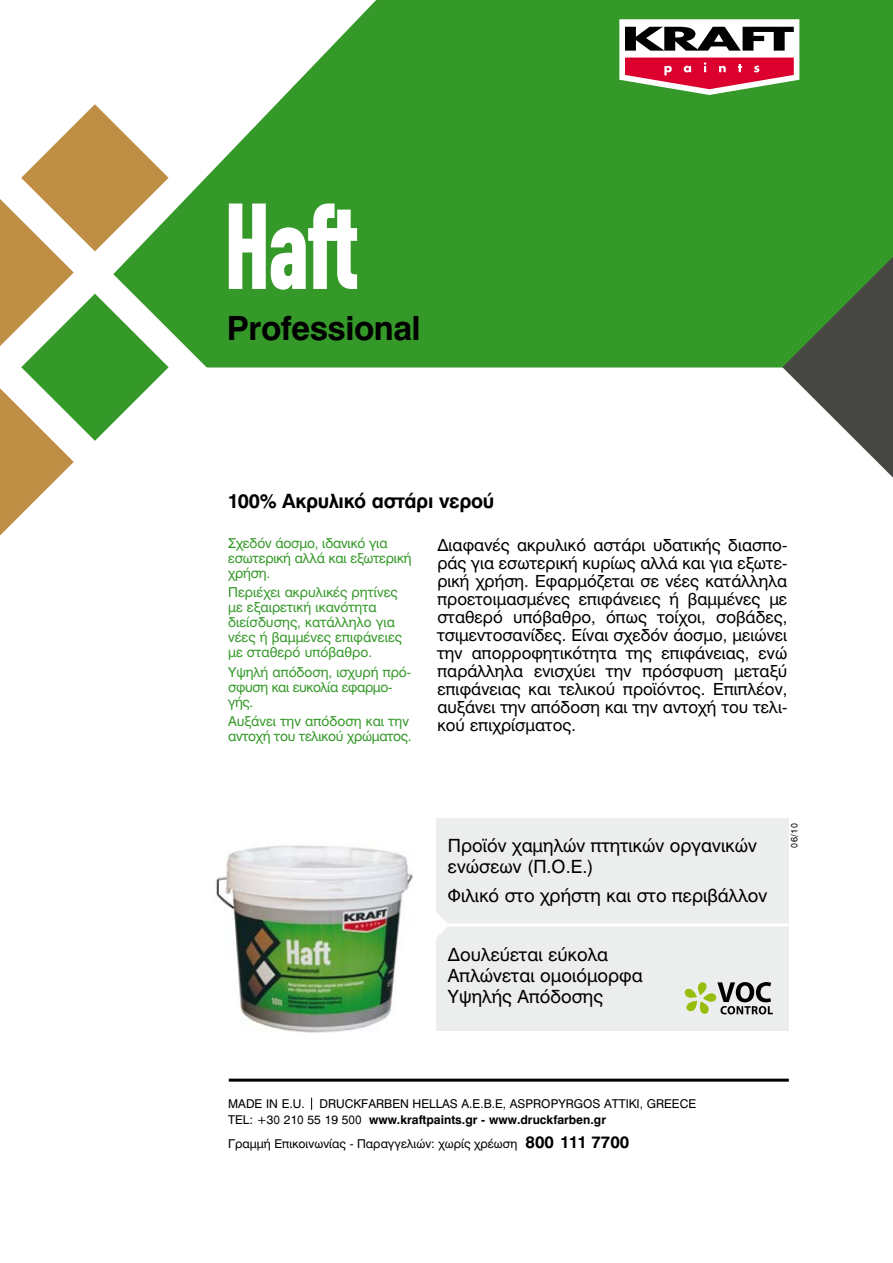
<style>
.page{position:relative;width:893px;height:1263px;background:#fff}
.page>*{position:absolute;margin:0;border:0;box-sizing:border-box;transform-origin:0 0}
.t1{font:700 condensed 120px "CF Din";color:#fff;scale:.89 1}
.t2{font:33px "UB Helvetica Bold";letter-spacing:-.015em;color:#000}
.t3{font:19.5px "UB Helvetica Bold";letter-spacing:-.015em;color:#000}
.t4{font:18px/21px "UB Helvetica";color:#000}
.t5{font:16.5px/18px "UB Helvetica";color:#000;text-align:justify}
.t6{font:13.5px/15px "UB Helvetica";color:#359929}
.t7{font:13.5px/15px "UB Helvetica";letter-spacing:-.03em;color:#359929}
.t8{font:13.5px/15px "UB Helvetica";letter-spacing:-.02em;color:#359929}
.t9{font:12px "UB Helvetica";color:#000}
.t10{font:12px "UB Helvetica Bold";color:#000}
.t11{font:9px "UB Helvetica";color:#000}
.s1{font-family:"UB Helvetica"}
.s2{font-family:"UB Helvetica Bold";font-size:16.5px}
</style>
<div class="page">
<svg style="left:113px;top:0;width:780px;height:367px;background:#4ea544"></svg>
<svg style="left:21px;top:104px;width:148px;height:147px;fill:#bf8e45"></svg>
<svg style="left:21px;top:294px;width:148px;height:147px;fill:#359929"></svg>
<svg style="left:0;top:199px;width:74px;height:147px"></svg>
<svg style="left:0;top:367px;width:782px;height:169px"></svg>
<svg style="left:782px;top:255px;width:111px;height:223px"></svg>
<svg style="left:619px;top:19px;width:180px;height:76px"></svg>
<hr style="left:229px;top:1079px;width:560px;height:3px;background:#000">
<img style="left:216px;top:845px;width:197px;height:188px">
<svg style="left:311px;top:1097px;width:1px;height:13px"></svg>
<div style="left:436px;top:819px;width:353px;height:212px;background:#eceded"></div>
<svg style="left:685px;top:982px;width:88px;height:32px"></svg>
<hr style="left:436px;top:923px;width:353px;height:3px;background:#fff">
<svg style="left:436px;top:912px;width:12px;height:25px"></svg>
<h1 class="t1" style="left:225px;top:182px;width:151px">Haft</h1>
<h2 class="t2" style="left:227px;top:308px;width:195px">Professional</h2>
<p class="t3" style="left:227px;top:489px;width:269px">100% Ακρυλικό αστάρι νερού</p>
<p class="t6" style="left:228px;top:536px;width:185px">Σχεδόν άοσμο, ιδανικό για εσωτερική αλλά και εξωτερική χρήση.</p>
<p class="t6" style="left:228px;top:585px;width:176px">Περιέχει ακρυλικές ρητίνες με εξαιρετική ικανότητα διείσδυσης, κατάλληλο για νέες ή βαμμένες επιφάνειες με σταθερό υπόβαθρο.</p>
<p class="t7" style="left:228px;top:664px;width:185px">Υψηλή απόδοση, ισχυρή πρό&shy;σφυση και ευκολία εφαρμο&shy;γής.</p>
<p class="t8" style="left:228px;top:713px;width:185px">Αυξάνει την απόδοση και την αντοχή του τελικού χρώματος.</p>
<p class="t5" style="left:437px;top:535px;width:351px">Διαφανές ακρυλικό αστάρι υδατικής διασπο&shy;ράς για εσωτερική κυρίως αλλά και για εξωτε&shy;ρική χρήση. Εφαρμόζεται σε νέες κατάλληλα προετοιμασμένες επιφάνειες ή βαμμένες με σταθερό υπόβαθρο, όπως τοίχοι, σοβάδες, τσιμεντοσανίδες. Είναι σχεδόν άοσμο, μειώνει την απορροφητικότητα της επιφάνειας, ενώ παράλληλα ενισχύει την πρόσφυση μεταξύ επιφάνειας και τελικού προϊόντος. Επιπλέον, αυξάνει την απόδοση και την αντοχή του τελι&shy;κού επιχρίσματος.</p>
<p class="t4" style="left:448px;top:834px;width:310px">Προϊόν χαμηλών πτητικών οργανικών ενώσεων (Π.Ο.Ε.)</p>
<p class="t4" style="left:448px;top:885px;width:321px">Φιλικό στο χρήστη και στο περιβάλλον</p>
<p class="t4" style="left:448px;top:944px;width:196px">Δουλεύεται εύκολα<br>Απλώνεται ομοιόμορφα<br>Υψηλής Απόδοσης</p>
<p class="t11" style="left:789px;top:848px;width:26px;rotate:-90deg">06/10</p>
<p class="t9" style="left:228px;top:1097px;width:469px">MADE IN E.U. DRUCKFARBEN HELLAS A.E.B.E, ASPROPYRGOS ATTIKI, GREECE</p>
<p class="t10" style="left:228px;top:1112px;width:379px"><span class="s1">TEL: +30 210 55 19 500</span> www.kraftpaints.gr - www.druckfarben.gr</p>
<p class="t9" style="left:228px;top:1137px;width:403px">Γραμμή Επικοινωνίας - Παραγγελιών: χωρίς χρέωση <span class="s2">800 111 7700</span></p>
</div>
